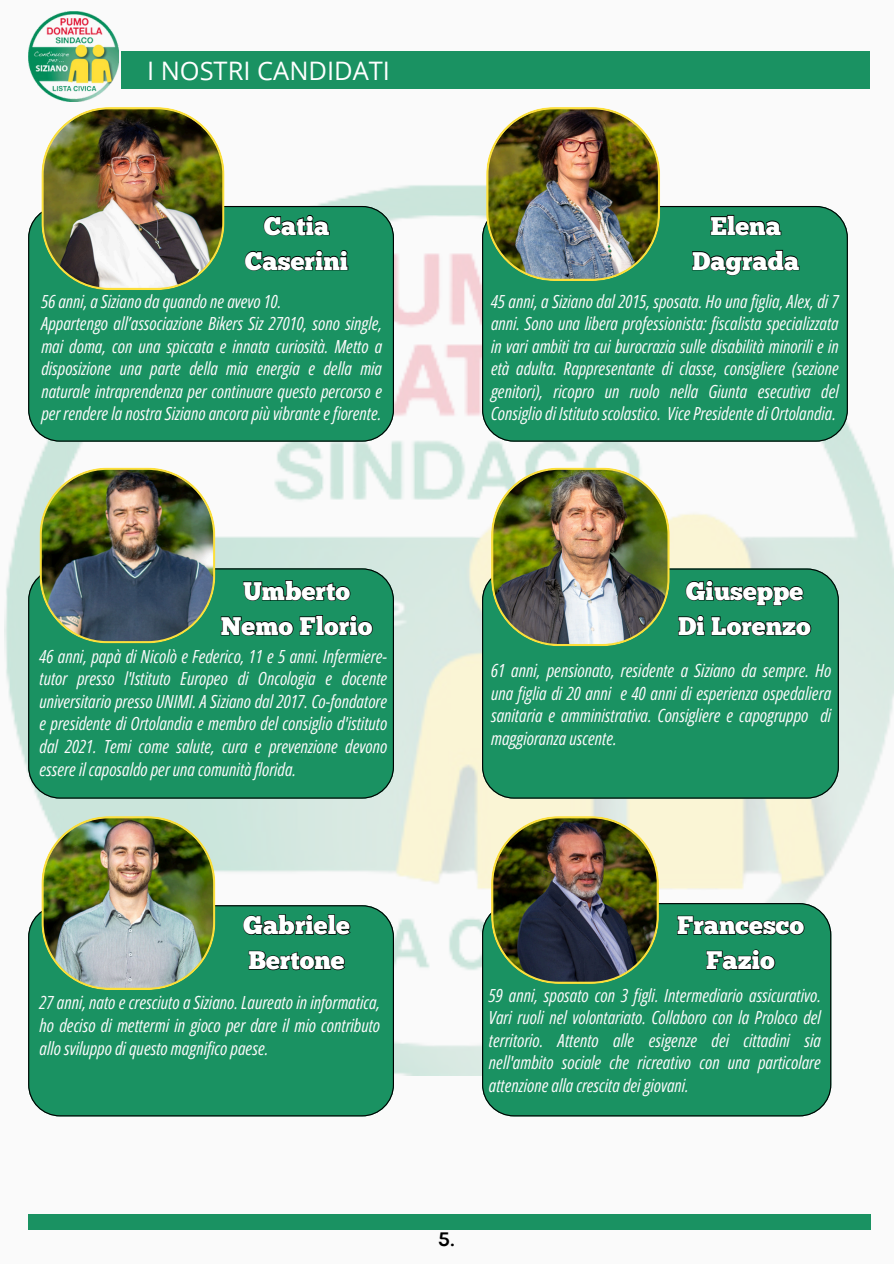
<style>
.page{position:relative;width:894px;height:1264px;background:#fff}
.page>*{position:absolute;margin:0;border:0;box-sizing:border-box;transform-origin:0 0}
.t1{font:25.5px/35px "Chunk Five";color:#fff;text-align:center}
.t2{font:25.5px "Open Sans";color:#fff}
.t3{font:700 20.55px "Codec Pro";color:#000}
.t4{font:italic 18.15px/22.6px "Open Sans Condensed";color:#fafafa;text-align:justify}
.t5{font:italic 18px/22.5px "Open Sans Condensed";color:#fafafa;text-align:justify}
</style>
<div class="page">
<div style="left:0;top:0;width:893px;height:1263px;background:#fafafa"></div>
<div style="left:121px;top:52px;width:748px;height:37px;background:#1a9262"></div>
<img style="left:28px;top:12px;width:90px;height:90px">
<img style="left:4px;top:183px;width:889px;height:892px">
<div style="left:482px;top:568px;width:356px;height:230px;background:#1a9262"></div>
<div style="left:28px;top:568px;width:366px;height:230px;background:#1a9262"></div>
<div style="left:28px;top:905px;width:366px;height:211px;background:#1a9262"></div>
<div style="left:482px;top:903px;width:348px;height:213px;background:#1a9262"></div>
<div style="left:28px;top:206px;width:366px;height:235px;background:#1a9262"></div>
<div style="left:482px;top:206px;width:365px;height:235px;background:#1a9262"></div>
<img style="left:41px;top:107px;width:183px;height:183px">
<img style="left:486px;top:107px;width:174px;height:174px">
<img style="left:491px;top:467px;width:178px;height:179px">
<img style="left:491px;top:816px;width:167px;height:167px">
<img style="left:41px;top:816px;width:174px;height:174px">
<svg style="left:242px;top:913px;width:109px;height:23px;background:#126645"></svg>
<svg style="left:248px;top:950px;width:98px;height:21px;background:#164"></svg>
<svg style="left:676px;top:915px;width:129px;height:21px;background:#164"></svg>
<svg style="left:705px;top:948px;width:70px;height:23px;background:#126845"></svg>
<svg style="left:684px;top:579px;width:120px;height:27px;background:#136d49"></svg>
<svg style="left:677px;top:614px;width:134px;height:22px;background:#126a47"></svg>
<img style="left:40px;top:467px;width:333px;height:176px">
<svg style="left:709px;top:214px;width:72px;height:22px;background:#116443"></svg>
<svg style="left:691px;top:249px;width:109px;height:27px;background:#136e4a"></svg>
<svg style="left:263px;top:214px;width:67px;height:22px"></svg>
<svg style="left:244px;top:249px;width:105px;height:22px;background:#116443"></svg>
<div style="left:28px;top:1214px;width:842px;height:15px;background:#1a9262"></div>
<p class="t2" style="left:147px;top:53px;width:244px">I NOSTRI CANDIDATI</p>
<p class="t1" style="left:245px;top:211px;width:105px">Catia<br>Caserini</p>
<h2 class="t5" style="left:41px;top:289px;width:241px">56 anni, a Siziano da quando ne avevo 10.</h2>
<p class="t5" style="left:41px;top:312px;width:342px">Appartengo all’associazione Bikers Siz 27010, sono single, mai doma, con una spiccata e innata curiosità. Metto a disposizione una parte della mia energia e della mia naturale intraprendenza per continuare questo percorso e per rendere la nostra Siziano ancora più vibrante e fiorente.</p>
<h2 class="t1" style="left:221px;top:576px;width:153px">Umberto<br>Nemo Florio</h2>
<h2 class="t5" style="left:40px;top:644px;width:349px">46 anni, papà di Nicolò e Federico, 11 e 5 anni. Infermiere&shy;tutor presso l'Istituto Europeo di Oncologia e docente universitario presso UNIMI. A Siziano dal 2017. Co-fondatore e presidente di Ortolandia e membro del consiglio d'istituto dal 2021. Temi come salute, cura e prevenzione devono essere il caposaldo per una comunità florida.</h2>
<p class="t1" style="left:692px;top:211px;width:109px">Elena<br>Dagrada</p>
<p class="t5" style="left:491px;top:289px;width:349px">45 anni, a Siziano dal 2015, sposata. Ho una figlia, Alex, di 7 anni. Sono una libera professionista: fiscalista specializzata in vari ambiti tra cui burocrazia sulle disabilità minorili e in età adulta. Rappresentante di classe, consigliere (sezione genitori), ricopro un ruolo nella Giunta esecutiva del Consiglio di Istituto scolastico. Vice Presidente di Ortolandia.</p>
<p class="t1" style="left:678px;top:576px;width:134px">Giuseppe<br>Di Lorenzo</p>
<p class="t4" style="left:491px;top:658px;width:341px">61 anni, pensionato, residente a Siziano da sempre. Ho una figlia di 20 anni e 40 anni di esperienza ospedaliera sanitaria e amministrativa. Consigliere e capogruppo di maggioranza uscente.</p>
<h2 class="t1" style="left:243px;top:910px;width:108px;text-align:left">Gabriele<br>Bertone</h2>
<p class="t1" style="left:677px;top:910px;width:128px">Francesco<br>Fazio</p>
<p class="t4" style="left:40px;top:990px;width:342px">27 anni, nato e cresciuto a Siziano. Laureato in informatica, ho deciso di mettermi in gioco per dare il mio contributo allo sviluppo di questo magnifico paese.</p>
<h2 class="t5" style="left:489px;top:983px;width:333px">59 anni, sposato con 3 figli. Intermediario assicurativo.<br>Vari ruoli nel volontariato. Collaboro con la Proloco del territorio. Attento alle esigenze dei cittadini sia nell'ambito sociale che ricreativo con una particolare attenzione alla crescita dei giovani.</h2>
<p class="t3" style="left:438px;top:1232px;width:19px">5.</p>
</div>
